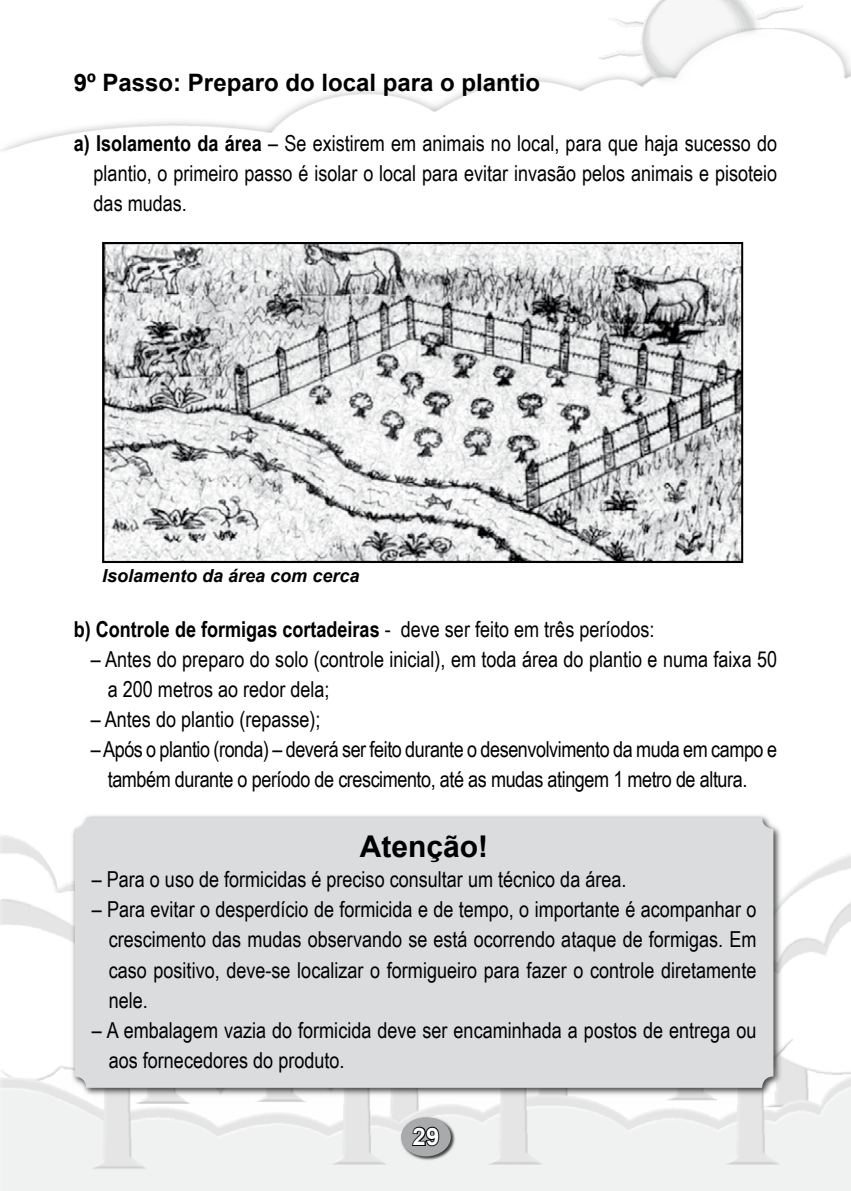
<style>
.page{position:relative;width:851px;height:1191px;background:#fff}
.page>*{position:absolute;margin:0;border:0;box-sizing:border-box;transform-origin:0 0}
.t1{font:700 30px "Arial";color:#000}
.t2{font:700 24px "Arial";color:#000}
.t3{font:700 24px "Arial";color:#fff}
.t4{font:22px/30px "Arial Narrow";color:#000;text-align:justify}
.t5{font:22px/30px "Arial Narrow";letter-spacing:-.02em;color:#000;text-align:center}
.t6{font:700 22px "Arial Narrow";color:#000}
.t7{font:italic 700 18px "Arial";color:#000}
.s1{font-weight:700}
.s2{font-weight:400}
</style>
<div class="page">
<img style="left:0;top:835px;width:850px;height:356px">
<img style="left:0;top:0;width:850px;height:151px">
<div style="left:399px;top:1115px;width:57px;height:46px;background:#000;opacity:.75"></div>
<div style="left:401px;top:1117px;width:49px;height:39px;background:#a9aaac;border-radius:50%"></div>
<svg style="left:412px;top:1126px;width:28px;height:21px"></svg>
<img style="left:105px;top:245px;width:635px;height:315px">
<div style="left:102px;top:242px;width:641px;height:321px;border:2px solid #000"></div>
<div style="left:70px;top:812px;width:713px;height:286px;background:#000;opacity:.75"></div>
<div style="left:75px;top:817px;width:698px;height:270px;background:#dbdcdd;border-radius:11px"></div>
<p class="t2" style="left:74px;top:67px;width:468px">9º Passo: Preparo do local para o plantio</p>
<p class="t4" style="left:94px;top:128px;width:685px;text-indent:-20px"><span class="s1">a) Isolamento da área</span> – Se existirem em animais no local, para que haja sucesso do plantio, o primeiro passo é isolar o local para evitar invasão pelos animais e pisoteio das mudas.</p>
<p class="t7" style="left:102px;top:563px;width:259px">Isolamento da área com cerca</p>
<p class="t6" style="left:74px;top:612px;width:582px">b) Controle de formigas cortadeiras <span class="s2">- deve ser feito em três períodos:</span></p>
<p class="t4" style="left:108px;top:643px;width:670px;text-indent:-17px">– Antes do preparo do solo (controle inicial), em toda área do plantio e numa faixa 50 a 200 metros ao redor dela;</p>
<p class="t4" style="left:91px;top:703px;width:231px">– Antes do plantio (repasse);</p>
<p class="t5" style="left:91px;top:733px;width:687px">– Após o plantio (ronda) – deverá ser feito durante o desenvolvimento da muda em campo e também durante o período de crescimento, até as mudas atingem 1 metro de altura.</p>
<h1 class="t1" style="left:360px;top:827px;width:130px">Atenção!</h1>
<p class="t4" style="left:92px;top:864px;width:536px">– Para o uso de formicidas é preciso consultar um técnico da área.</p>
<p class="t4" style="left:109px;top:894px;width:649px;text-indent:-17px">– Para evitar o desperdício de formicida e de tempo, o importante é acompanhar o crescimento das mudas observando se está ocorrendo ataque de formigas. Em caso positivo, deve-se localizar o formigueiro para fazer o controle diretamente nele.</p>
<p class="t4" style="left:109px;top:1014px;width:649px;text-indent:-17px">– A embalagem vazia do formicida deve ser encaminhada a postos de entrega ou aos fornecedores do produto.</p>
<p class="t3" style="left:412px;top:1120px;width:26px">29</p>
</div>
